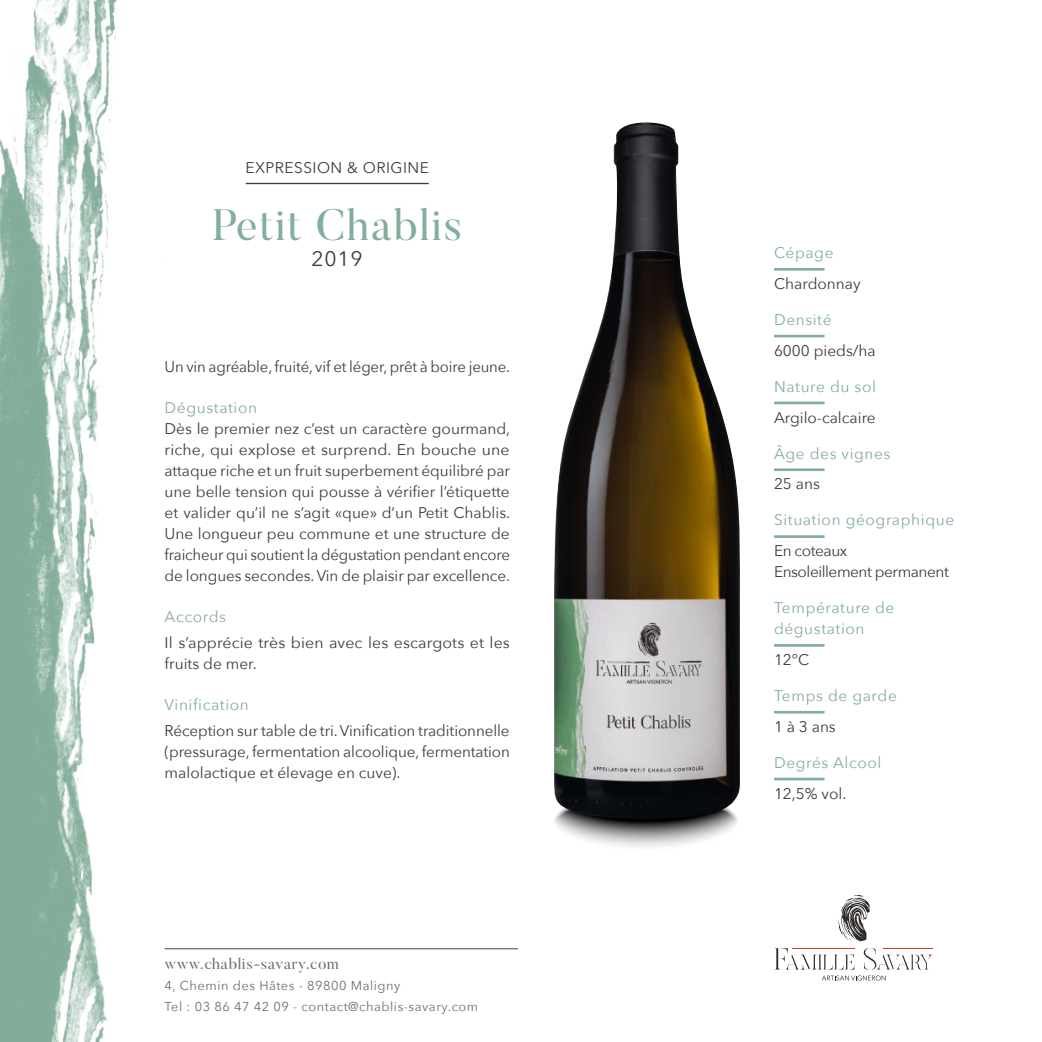
<style>
.page{position:relative;width:1042px;height:1042px;background:#fff}
.page>*{position:absolute;margin:0;border:0;box-sizing:border-box;transform-origin:0 0}
.t1{font:43.75px "Butler";letter-spacing:.04em;color:#83ae9a}
.t2{font:21px "Avenir Next";color:#3c3c3b}
.t3{font:15.4px/21px "Avenir Next";letter-spacing:-.005em;color:#3c3c3b;text-align:justify}
.t4{font:15.4px/21px "Avenir Next";letter-spacing:.04em;color:#83ae9a}
.t5{font:15.4px/21px "Avenir Next";letter-spacing:-.03em;color:#3c3c3b}
.t6{font:15.4px "Butler";letter-spacing:.04em;color:#6f6f6e}
.t7{font:15.4px "Avenir Next";letter-spacing:.03em;color:#3c3c3b}
.t8{font:12.78px/21px "Avenir Next";letter-spacing:.04em;color:#6f6f6e}
</style>
<div class="page">
<img style="left:0;top:0;width:196px;height:1042px">
<hr style="left:246px;top:183px;width:183px;height:1px;background:#3c3c3b">
<hr style="left:165px;top:948px;width:353px;height:1px;background:#6f6f6e">
<svg style="left:838px;top:895px;width:32px;height:47px"></svg>
<svg style="left:775px;top:948px;width:79px;height:21px"></svg>
<svg style="left:863px;top:948px;width:69px;height:21px"></svg>
<svg style="left:822px;top:975px;width:63px;height:5px"></svg>
<hr style="left:774px;top:268px;width:50px;height:3px;background:#83ae9a">
<hr style="left:774px;top:335px;width:50px;height:2px;background:#83ae9a">
<hr style="left:774px;top:402px;width:50px;height:2px;background:#83ae9a">
<hr style="left:774px;top:468px;width:50px;height:3px;background:#83ae9a">
<hr style="left:774px;top:535px;width:50px;height:3px;background:#83ae9a">
<hr style="left:774px;top:644px;width:50px;height:3px;background:#83ae9a">
<hr style="left:774px;top:711px;width:50px;height:2px;background:#83ae9a">
<hr style="left:774px;top:778px;width:50px;height:2px;background:#83ae9a">
<svg style="left:552px;top:791px;width:187px;height:62px"></svg>
<img style="left:553px;top:122px;width:187px;height:696px">
<p class="t7" style="left:245px;top:155px;width:185px">EXPRESSION &amp; ORIGINE</p>
<h1 class="t1" style="left:212px;top:197px;width:251px">Petit Chablis</h1>
<h2 class="t2" style="left:312px;top:240px;width:53px">2019</h2>
<p class="t3" style="left:165px;top:356px;width:347px">Un vin agréable, fruité, vif et léger, prêt à boire jeune.</p>
<p class="t4" style="left:165px;top:397px;width:94px">Dégustation</p>
<p class="t3" style="left:165px;top:418px;width:347px">Dès le premier nez c’est un caractère gourmand, riche, qui explose et surprend. En bouche une attaque riche et un fruit superbement équilibré par une belle tension qui pousse à vérifier l’étiquette et valider qu’il ne s’agit «que» d’un Petit Chablis.<br>Une longueur peu commune et une structure de fraicheur qui soutient la dégustation pendant encore de longues secondes. Vin de plaisir par excellence.</p>
<p class="t4" style="left:165px;top:605px;width:63px">Accords</p>
<p class="t3" style="left:165px;top:631px;width:347px">Il s’apprécie très bien avec les escargots et les fruits de mer.</p>
<p class="t4" style="left:165px;top:693px;width:86px">Vinification</p>
<p class="t3" style="left:165px;top:719px;width:347px">Réception sur table de tri. Vinification traditionnelle (pressurage, fermentation alcoolique, fermentation malolactique et élevage en cuve).</p>
<p class="t6" style="left:165px;top:954px;width:175px">www.chablis-savary.com</p>
<p class="t8" style="left:165px;top:974px;width:315px">4, Chemin des Hâtes - 89800 Maligny<br>Tel : 03 86 47 42 09 - contact@chablis-savary.com</p>
<p class="t4" style="left:774px;top:241px;width:61px">Cépage</p>
<p class="t3" style="left:774px;top:272px;width:88px">Chardonnay</p>
<p class="t4" style="left:774px;top:308px;width:59px">Densité</p>
<p class="t3" style="left:774px;top:339px;width:103px">6000 pieds/ha</p>
<p class="t4" style="left:774px;top:375px;width:103px">Nature du sol</p>
<p class="t3" style="left:774px;top:406px;width:103px">Argilo-calcaire</p>
<p class="t4" style="left:774px;top:442px;width:118px">Âge des vignes</p>
<p class="t3" style="left:774px;top:473px;width:47px">25 ans</p>
<p class="t4" style="left:774px;top:509px;width:182px">Situation géographique</p>
<p class="t5" style="left:774px;top:540px;width:176px">En coteaux<br>Ensoleillement permanent</p>
<p class="t4" style="left:774px;top:597px;width:122px">Température de dégustation</p>
<p class="t3" style="left:774px;top:648px;width:37px">12°C</p>
<p class="t4" style="left:774px;top:684px;width:124px">Temps de garde</p>
<p class="t3" style="left:774px;top:715px;width:63px">1 à 3 ans</p>
<p class="t4" style="left:774px;top:751px;width:109px">Degrés Alcool</p>
<p class="t3" style="left:774px;top:782px;width:74px">12,5% vol.</p>
</div>
